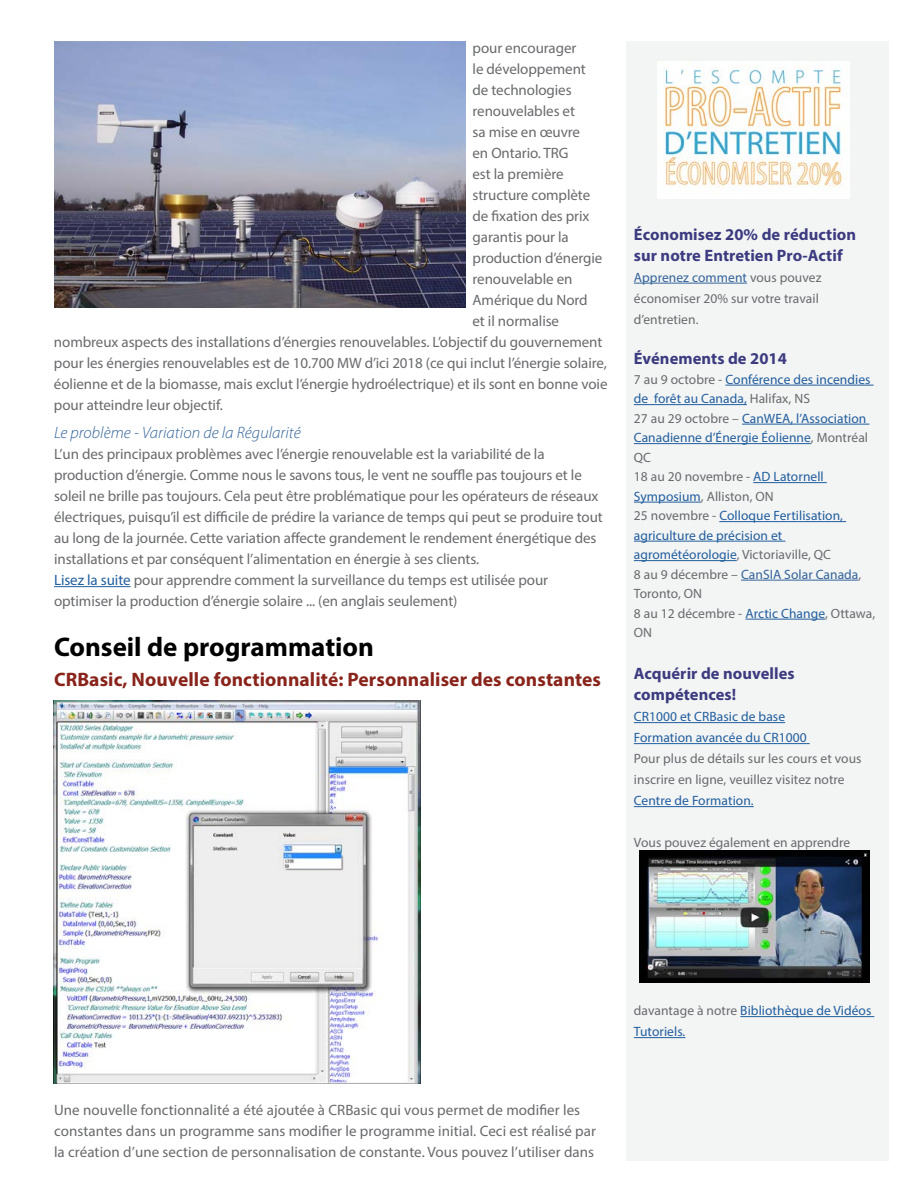
<style>
.page{position:relative;width:918px;height:1188px;background:#fff}
.page>*{position:absolute;margin:0;border:0;box-sizing:border-box;transform-origin:0 0}
.t1{font:700 27px "Myriad Pro";color:#000}
.t2{font:700 19.5px "Myriad Pro";letter-spacing:.005em;color:#89241b}
.t3{font:700 16.5px/21px "Myriad Pro";letter-spacing:.005em;color:#3c3b80}
.t4{font:italic 300 16.5px "Myriad Pro";letter-spacing:.005em;color:#326399}
.t5{font:15px/21px "Myriad Pro";letter-spacing:-.005em;color:#696a6d}
.t6{font:13.5px/19.5px "Myriad Pro";letter-spacing:.005em;color:#215e9e}
.t7{font:13.5px/21px "Myriad Pro";letter-spacing:.005em;color:#696a6d}
.s1{color:#215e9e}
.s2{color:#326399}
.s3{color:#696a6d}
</style>
<div class="page">
<hr style="left:54px;top:586px;width:77px;height:1px;background:#215e9e">
<img style="left:54px;top:700px;width:367px;height:384px">
<img style="left:54px;top:41px;width:411px;height:267px">
<div style="left:626px;top:41px;width:263px;height:1120px;background:#f3f4f4"></div>
<hr style="left:634px;top:283px;width:113px;height:1px;background:#326399">
<hr style="left:725px;top:385px;width:149px;height:1px;background:#215e9e">
<hr style="left:634px;top:404px;width:113px;height:1px;background:#215e9e">
<hr style="left:742px;top:424px;width:127px;height:1px;background:#215e9e">
<hr style="left:634px;top:443px;width:177px;height:1px;background:#215e9e">
<hr style="left:753px;top:482px;width:74px;height:1px;background:#215e9e">
<hr style="left:634px;top:502px;width:67px;height:1px;background:#215e9e">
<hr style="left:719px;top:521px;width:127px;height:1px;background:#215e9e">
<hr style="left:634px;top:541px;width:151px;height:1px;background:#215e9e">
<hr style="left:634px;top:560px;width:103px;height:1px;background:#215e9e">
<hr style="left:741px;top:580px;width:118px;height:1px;background:#326399">
<hr style="left:745px;top:619px;width:80px;height:1px;background:#215e9e">
<hr style="left:634px;top:722px;width:151px;height:1px;background:#215e9e">
<hr style="left:634px;top:743px;width:176px;height:1px;background:#215e9e">
<hr style="left:634px;top:806px;width:120px;height:1px;background:#215e9e">
<hr style="left:740px;top:1016px;width:134px;height:1px;background:#215e9e">
<hr style="left:634px;top:1037px;width:51px;height:1px;background:#215e9e">
<img style="left:657px;top:61px;width:193px;height:138px">
<img style="left:640px;top:850px;width:229px;height:132px">
<p class="t5" style="left:473px;top:37px;width:105px">pour encourager</p>
<p class="t5" style="left:473px;top:58px;width:115px">le développement</p>
<p class="t5" style="left:473px;top:79px;width:101px">de technologies</p>
<p class="t5" style="left:473px;top:100px;width:104px">renouvelables et</p>
<p class="t5" style="left:473px;top:121px;width:109px">sa mise en œuvre</p>
<p class="t5" style="left:473px;top:142px;width:98px">en Ontario. TRG</p>
<p class="t5" style="left:473px;top:163px;width:93px">est la première</p>
<p class="t5" style="left:473px;top:184px;width:119px">structure complète</p>
<p class="t5" style="left:473px;top:205px;width:119px">de fixation des prix</p>
<p class="t5" style="left:473px;top:226px;width:98px">garantis pour la</p>
<p class="t5" style="left:473px;top:247px;width:131px">production d’énergie</p>
<p class="t5" style="left:473px;top:268px;width:102px">renouvelable en</p>
<p class="t5" style="left:473px;top:289px;width:117px">Amérique du Nord</p>
<p class="t5" style="left:473px;top:310px;width:88px">et il normalise</p>
<p class="t5" style="left:54px;top:331px;width:550px">nombreux aspects des installations d’énergies renouvelables. L’objectif du gouvernement</p>
<p class="t5" style="left:54px;top:352px;width:554px">pour les énergies renouvelables est de 10.700 MW d’ici 2018 (ce qui inclut l’énergie solaire,</p>
<p class="t5" style="left:54px;top:373px;width:555px">éolienne et de la biomasse, mais exclut l’énergie hydroélectrique) et ils sont en bonne voie</p>
<p class="t5" style="left:54px;top:394px;width:171px">pour atteindre leur objectif.</p>
<p class="t4" style="left:54px;top:423px;width:248px">Le problème - Variation de la Régularité</p>
<p class="t5" style="left:54px;top:443px;width:550px">L’un des principaux problèmes avec l’énergie renouvelable est la variabilité de la production d’énergie. Comme nous le savons tous, le vent ne souffle pas toujours et le soleil ne brille pas toujours. Cela peut être problématique pour les opérateurs de réseaux électriques, puisqu’il est difficile de prédire la variance de temps qui peut se produire tout au long de la journée. Cette variation affecte grandement le rendement énergétique des installations et par conséquent l’alimentation en énergie à ses clients.<br><span class="s1">Lisez la suite</span> pour apprendre comment la surveillance du temps est utilisée pour optimiser la production d’énergie solaire ... (en anglais seulement)</p>
<h1 class="t1" style="left:54px;top:629px;width:322px">Conseil de programmation</h1>
<h2 class="t2" style="left:54px;top:666px;width:549px">CRBasic, Nouvelle fonctionnalité: Personnaliser des constantes</h2>
<p class="t3" style="left:634px;top:223px;width:224px">Économisez 20% de réduction sur notre Entretien Pro-Actif</p>
<p class="t7" style="left:634px;top:267px;width:189px"><span class="s2">Apprenez comment</span> vous pouvez économiser 20% sur votre travail d’entretien.</p>
<p class="t3" style="left:634px;top:348px;width:155px">Événements de 2014</p>
<p class="t6" style="left:634px;top:369px;width:243px"><span class="s3">7 au 9 octobre -</span> Conférence des incendies de forêt au Canada, <span class="s3">Halifax, NS<br>27 au 29 octobre –</span> CanWEA, l’Association<br>Canadienne d’Énergie Éolienne<span class="s3">, Montréal<br>QC<br>18 au 20 novembre -</span> AD Latornell<br>Symposium<span class="s3">, Alliston, ON<br>25 novembre -</span> Colloque Fertilisation, agriculture de précision et agrométéorologie<span class="s3">, Victoriaville, QC<br>8 au 9 décembre –</span> <span class="s2">CanSIA Solar Canada</span><span class="s3">,<br>Toronto, ON<br>8 au 12 décembre -</span> Arctic Change<span class="s3">, Ottawa,<br>ON</span></p>
<p class="t3" style="left:634px;top:663px;width:162px">Acquérir de nouvelles compétences!</p>
<p class="t6" style="left:634px;top:706px;width:174px;line-height:21px">CR1000 et CRBasic de base<br>Formation avancée du CR1000</p>
<p class="t7" style="left:634px;top:748px;width:229px">Pour plus de détails sur les cours et vous inscrire en ligne, veuillez visitez notre</p>
<p class="t6" style="left:634px;top:791px;width:121px">Centre de Formation.</p>
<p class="t7" style="left:634px;top:832px;width:218px">Vous pouvez également en apprendre</p>
<p class="t5" style="left:54px;top:1099px;width:544px">Une nouvelle fonctionnalité a été ajoutée à CRBasic qui vous permet de modifier les constantes dans un programme sans modifier le programme initial. Ceci est réalisé par la création d’une section de personnalisation de constante. Vous pouvez l’utiliser dans</p>
<p class="t6" style="left:634px;top:1000px;width:239px;line-height:21px"><span class="s3">davantage à notre</span> Bibliothèque de Vidéos<br>Tutoriels.</p>
</div>
